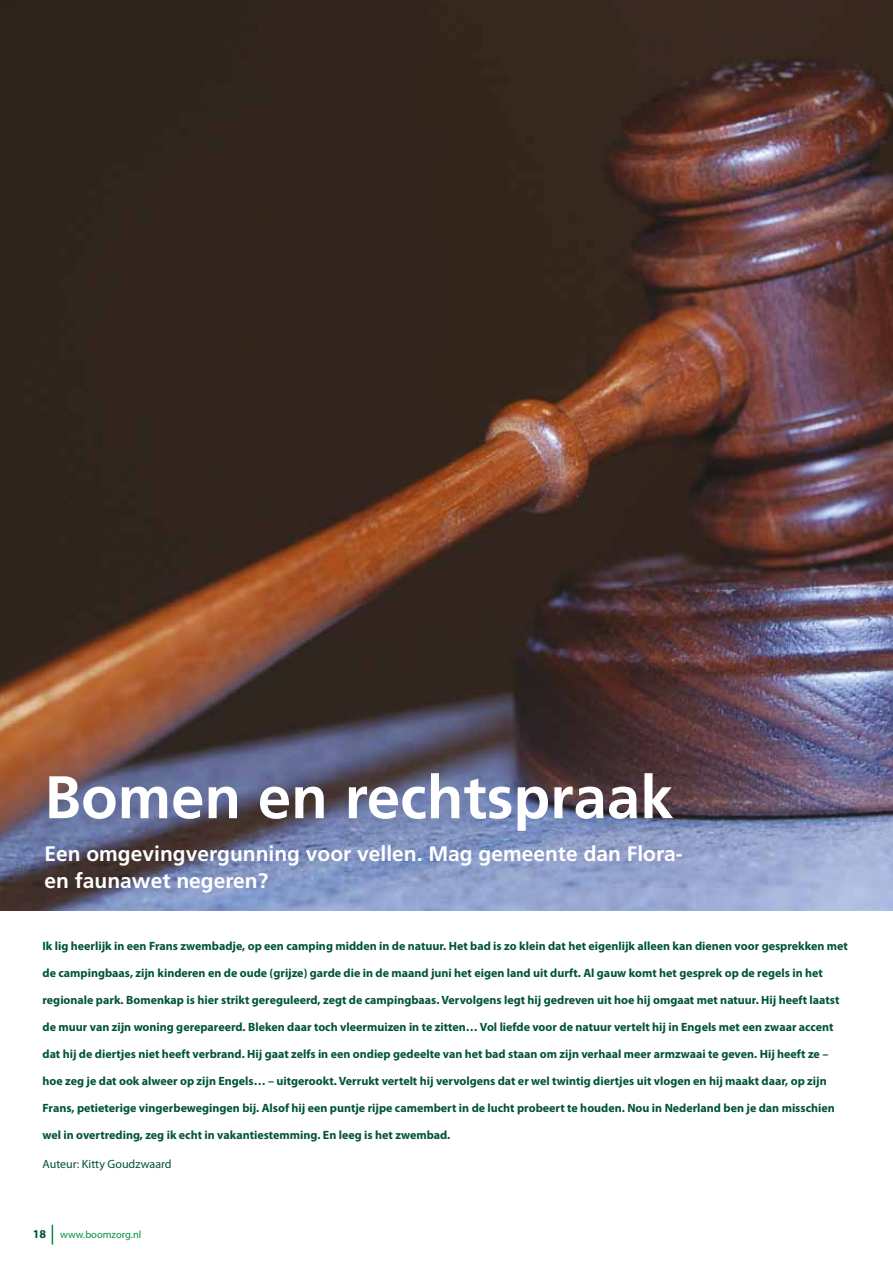
<style>
.page{position:relative;width:893px;height:1263px;background:#fff}
.page>*{position:absolute;margin:0;border:0;box-sizing:border-box;transform-origin:0 0}
.t1{font:700 60px "Frutiger";color:#fff}
.t2{font:700 21px/27px "Frutiger";color:#fff}
.t3{font:700 12px "Myriad Pro";color:#00533d}
.t4{font:12px "Myriad Pro";color:#00533d}
.t5{font:10.5px "Myriad Pro";color:#00904a}
.s1{font-weight:700;font-size:12px;color:#00533d}
</style>
<div class="page">
<svg style="left:52px;top:1225px;width:1px;height:19px"></svg>
<img style="left:0;top:0;width:893px;height:910px">
<h1 class="t1" style="left:44px;top:762px;width:631px">Bomen en rechtspraak</h1>
<h2 class="t2" style="left:44px;top:840px;width:640px">Een omgevingvergunning voor vellen. Mag gemeente dan Flora&shy;en faunawet negeren?</h2>
<p class="t3" style="left:43px;top:938px;width:807px">Ik lig heerlijk in een Frans zwembadje, op een camping midden in de natuur. Het bad is zo klein dat het eigenlijk alleen kan dienen voor gesprekken met</p>
<p class="t3" style="left:43px;top:965px;width:782px">de campingbaas, zijn kinderen en de oude (grijze) garde die in de maand juni het eigen land uit durft. Al gauw komt het gesprek op de regels in het</p>
<p class="t3" style="left:43px;top:992px;width:798px">regionale park. Bomenkap is hier strikt gereguleerd, zegt de campingbaas. Vervolgens legt hij gedreven uit hoe hij omgaat met natuur. Hij heeft laatst</p>
<p class="t3" style="left:43px;top:1019px;width:792px">de muur van zijn woning gerepareerd. Bleken daar toch vleermuizen in te zitten… Vol liefde voor de natuur vertelt hij in Engels met een zwaar accent</p>
<p class="t3" style="left:43px;top:1046px;width:787px">dat hij de diertjes niet heeft verbrand. Hij gaat zelfs in een ondiep gedeelte van het bad staan om zijn verhaal meer armzwaai te geven. Hij heeft ze –</p>
<p class="t3" style="left:43px;top:1073px;width:786px">hoe zeg je dat ook alweer op zijn Engels… – uitgerookt. Verrukt vertelt hij vervolgens dat er wel twintig diertjes uit vlogen en hij maakt daar, op zijn</p>
<p class="t3" style="left:43px;top:1100px;width:794px">Frans, petieterige vingerbewegingen bij. Alsof hij een puntje rijpe camembert in de lucht probeert te houden. Nou in Nederland ben je dan misschien</p>
<p class="t3" style="left:43px;top:1127px;width:409px">wel in overtreding, zeg ik echt in vakantiestemming. En leeg is het zwembad.</p>
<p class="t4" style="left:43px;top:1156px;width:131px">Auteur: Kitty Goudzwaard</p>
<p class="t5" style="left:33px;top:1228px;width:110px"><span class="s1">18</span> www.boomzorg.nl</p>
</div>
